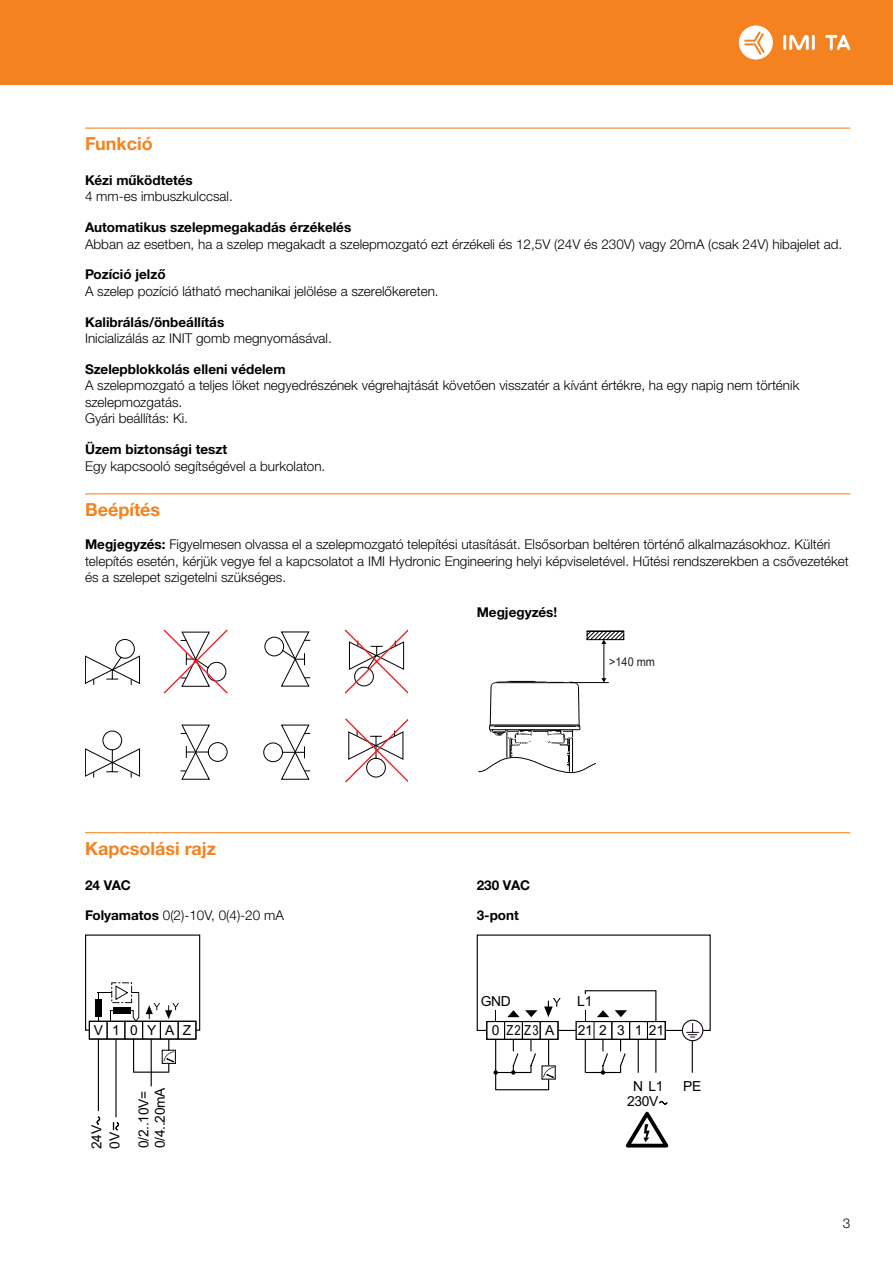
<style>
.page{position:relative;width:893px;height:1263px;background:#fff}
.page>*{position:absolute;margin:0;border:0;box-sizing:border-box;transform-origin:0 0}
.t1{font:700 18px "Helvetica Neue LTW1 G";color:#f58220}
.t2{font:13.8px/17.9px "Arial";letter-spacing:-.025em;color:#000}
.t3{font:13.8px "Arial Narrow";color:#000}
.t4{font:300 13.5px/16.5px "Helvetica Neue LTW1 G";color:#000}
.t5{font:700 13.5px "Helvetica Neue LTW1 G";color:#000}
.t6{font:12.15px "Arial";color:#202020;scale:.9 1}
.s1{font-weight:700}
.s2{font-family:"Arial"}
</style>
<div class="page">
<div style="left:0;top:0;width:893px;height:85px;background:#f58220"></div>
<hr style="left:783px;top:35px;width:3px;height:15px;background:#fff">
<hr style="left:812px;top:35px;width:3px;height:15px;background:#fff">
<svg style="left:789px;top:35px;width:20px;height:15px"></svg>
<svg style="left:825px;top:35px;width:25px;height:15px"></svg>
<svg style="left:739px;top:25px;width:34px;height:35px"></svg>
<hr style="left:85px;top:128px;width:765px;height:1px;background:#f58220">
<hr style="left:85px;top:493px;width:765px;height:1px;background:#f58220">
<hr style="left:85px;top:832px;width:765px;height:1px;background:#f58220">
<svg style="left:85px;top:629px;width:323px;height:153px"></svg>
<hr style="left:604px;top:643px;width:1px;height:36px;background:#000">
<svg style="left:586px;top:630px;width:38px;height:14px"></svg>
<hr style="left:570px;top:682px;width:38px;height:1px;background:#000">
<svg style="left:478px;top:678px;width:128px;height:96px"></svg>
<div style="left:85px;top:934px;width:115px;height:97px;border:1px solid #000"></div>
<div style="left:89px;top:1021px;width:107px;height:18px;background:#fff"></div>
<div style="left:125px;top:1021px;width:18px;height:18px;border:1px solid #000"></div>
<div style="left:142px;top:1021px;width:19px;height:18px;border:1px solid #000"></div>
<div style="left:160px;top:1021px;width:18px;height:18px;border:1px solid #000"></div>
<div style="left:178px;top:1021px;width:18px;height:18px;border:1px solid #000"></div>
<div style="left:89px;top:1021px;width:18px;height:18px;border:1px solid #000"></div>
<div style="left:107px;top:1021px;width:18px;height:18px;border:1px solid #000"></div>
<hr style="left:98px;top:1039px;width:1px;height:72px;background:#000">
<hr style="left:115px;top:1039px;width:2px;height:78px;background:#000">
<hr style="left:151px;top:1039px;width:1px;height:47px;background:#000">
<hr style="left:134px;top:1071px;width:35px;height:2px;background:#000">
<hr style="left:133px;top:1039px;width:1px;height:33px;background:#000">
<svg style="left:146px;top:1003px;width:33px;height:16px"></svg>
<div style="left:95px;top:999px;width:6px;height:17px;background:#000"></div>
<svg style="left:98px;top:982px;width:41px;height:39px"></svg>
<svg style="left:162px;top:1039px;width:14px;height:33px"></svg>
<svg style="left:113px;top:1122px;width:6px;height:9px"></svg>
<svg style="left:96px;top:1116px;width:5px;height:9px"></svg>
<div style="left:477px;top:934px;width:234px;height:97px;border:1px solid #000"></div>
<hr style="left:692px;top:1039px;width:1px;height:34px;background:#000">
<hr style="left:655px;top:991px;width:1px;height:30px;background:#000">
<svg style="left:659px;top:1100px;width:9px;height:5px"></svg>
<div style="left:486px;top:1021px;width:73px;height:19px;background:#fff;border:1px solid #000"></div>
<div style="left:504px;top:1021px;width:19px;height:18px;border:1px solid #000"></div>
<div style="left:522px;top:1021px;width:18px;height:18px;border:1px solid #000"></div>
<div style="left:540px;top:1021px;width:18px;height:18px;border:1px solid #000"></div>
<div style="left:487px;top:1021px;width:18px;height:18px;border:1px solid #000"></div>
<hr style="left:495px;top:1039px;width:1px;height:51px;background:#000">
<svg style="left:544px;top:998px;width:17px;height:19px"></svg>
<svg style="left:507px;top:1010px;width:30px;height:7px"></svg>
<svg style="left:626px;top:1112px;width:42px;height:35px"></svg>
<svg style="left:576px;top:1010px;width:90px;height:65px"></svg>
<hr style="left:496px;top:1072px;width:35px;height:1px;background:#000">
<svg style="left:511px;top:1039px;width:45px;height:51px"></svg>
<svg style="left:493px;top:1070px;width:5px;height:5px"></svg>
<hr style="left:585px;top:990px;width:71px;height:1px;background:#000">
<hr style="left:496px;top:1089px;width:53px;height:1px;background:#000">
<svg style="left:682px;top:1020px;width:21px;height:21px"></svg>
<div style="left:682px;top:1019px;width:21px;height:22px;border:1px solid #130c15;border-radius:50%"></div>
<svg style="left:687px;top:1023px;width:12px;height:14px"></svg>
<h1 class="t1" style="left:85px;top:132px;width:69px">Funkció</h1>
<p class="t5" style="left:85px;top:172px;width:109px">Kézi működtetés</p>
<p class="t4" style="left:85px;top:188px;width:149px">4 mm-es imbuszkulccsal.</p>
<p class="t5" style="left:85px;top:219px;width:268px">Automatikus szelepmegakadás érzékelés</p>
<p class="t4" style="left:85px;top:236px;width:759px">Abban az esetben, ha a szelep megakadt a szelepmozgató ezt érzékeli és 12,5V (24V és 230V) vagy 20mA (csak 24V) hibajelet ad.</p>
<p class="t5" style="left:85px;top:266px;width:82px">Pozíció jelző</p>
<p class="t4" style="left:85px;top:283px;width:355px">A szelep pozíció látható mechanikai jelölése a szerelőkereten.</p>
<p class="t5" style="left:85px;top:313px;width:141px">Kalibrálás/önbeállítás</p>
<p class="t4" style="left:85px;top:330px;width:248px">Inicializálás az INIT gomb megnyomásával.</p>
<p class="t5" style="left:85px;top:361px;width:202px">Szelepblokkolás elleni védelem</p>
<p class="t4" style="left:85px;top:377px;width:716px">A szelepmozgató a teljes löket negyedrészének végrehajtását követően visszatér a kívánt értékre, ha egy napig nem történik szelepmozgatás.<br>Gyári beállítás: Ki.</p>
<p class="t5" style="left:85px;top:441px;width:144px">Üzem biztonsági teszt</p>
<p class="t4" style="left:85px;top:458px;width:242px">Egy kapcsooló segítségével a burkolaton.</p>
<h1 class="t1" style="left:85px;top:498px;width:77px">Beépítés</h1>
<p class="t4" style="left:85px;top:536px;width:765px"><span class="s1">Megjegyzés:</span> Figyelmesen olvassa el a szelepmozgató telepítési utasítását. Elsősorban beltéren történő alkalmazásokhoz. Kültéri telepítés esetén, kérjük vegye fel a kapcsolatot a IMI Hydronic Engineering helyi képviseletével. Hűtési rendszerekben a csővezetéket és a szelepet szigetelni szükséges.</p>
<p class="t5" style="left:477px;top:604px;width:82px">Megjegyzés!</p>
<h1 class="t1" style="left:85px;top:837px;width:133px">Kapcsolási rajz</h1>
<p class="t5" style="left:85px;top:876px;width:47px">24 VAC</p>
<p class="t4" style="left:85px;top:907px;width:200px"><span class="s1">Folyamatos</span> 0(2)-10V, 0(4)-20 mA</p>
<p class="t2" style="left:94px;top:1021px;width:99px">V10YAZ</p>
<p class="t2" style="left:88px;top:1149px;width:25px;rotate:-90deg">24V<br>0V</p>
<p class="t2" style="left:135px;top:1148px;width:62px;line-height:16.6px;rotate:-90deg">0/2..10V=<br>0/4..20mA</p>
<p class="t6" style="left:609px;top:653px;width:52px">&gt;140 mm</p>
<p class="t5" style="left:477px;top:876px;width:55px">230 VAC</p>
<p class="t5" style="left:477px;top:907px;width:44px">3-pont</p>
<p class="t2" style="left:481px;top:993px;width:32px">GND</p>
<p class="t2" style="left:577px;top:993px;width:17px">L1</p>
<p class="t3" style="left:492px;top:1020px;width:64px"><span class="s2">0</span> Z2Z3 <span class="s2">A</span></p>
<p class="t2" style="left:578px;top:1021px;width:88px">212 3 121</p>
<p class="t2" style="left:633px;top:1077px;width:32px">N L1</p>
<p class="t2" style="left:683px;top:1077px;width:20px">PE</p>
<p class="t2" style="left:627px;top:1092px;width:33px">230V</p>
<p class="t4" style="left:843px;top:1215px;width:9px">3</p>
</div>
